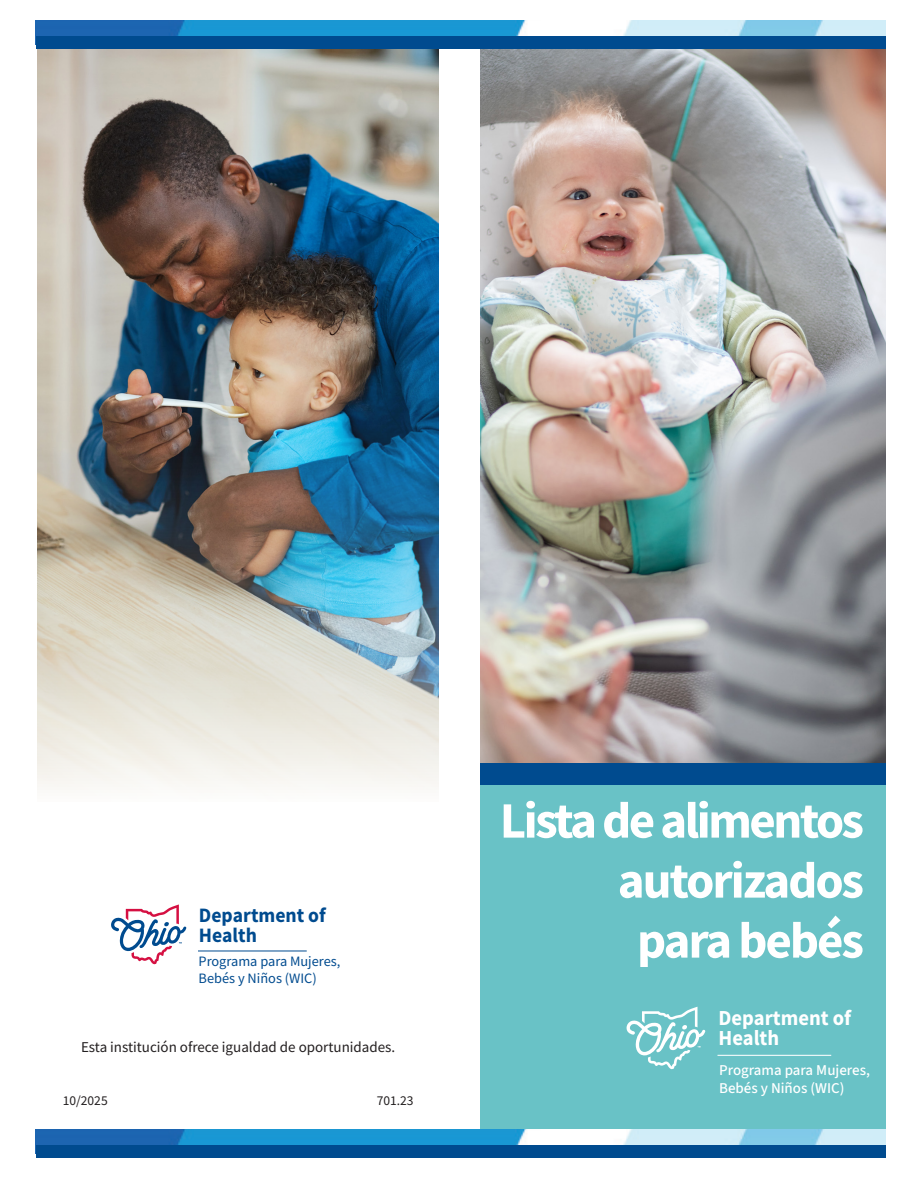
<style>
.page{position:relative;width:918px;height:1188px;background:#fff}
.page>*{position:absolute;margin:0;border:0;box-sizing:border-box;transform-origin:0 0}
.t1{font:700 51px/60px "Source Sans Pro";letter-spacing:-.05em;color:#fff;text-align:right}
.t2{font:700 21.45px/20.1px "Source Sans Pro";color:#fff;scale:.96 1}
.t3{font:700 20.55px/19.4px "Source Sans Pro";color:#004b8f;scale:.96 1}
.t4{font:15px "Source Sans Pro";color:#231f20}
.t5{font:500 15px/18px "Source Sans 3";color:#fff}
.t6{font:14.4px/17.2px "Source Sans Pro";color:#004b8f}
.t7{font:13.5px "Source Sans Pro";color:#231f20}
</style>
<div class="page">
<img style="left:480px;top:49px;width:406px;height:715px">
<svg style="left:111px;top:904px;width:76px;height:61px"></svg>
<hr style="left:198px;top:950px;width:109px;height:1px;background:#004b8f">
<div style="left:480px;top:764px;width:406px;height:365px;background:#69c2c6"></div>
<div style="left:480px;top:764px;width:406px;height:21px;background:#004b8f"></div>
<svg style="left:626px;top:1007px;width:79px;height:63px"></svg>
<hr style="left:717px;top:1055px;width:114px;height:1px;background:#fff">
<img style="left:36px;top:20px;width:850px;height:16px">
<div style="left:36px;top:36px;width:850px;height:13px;background:#004b8f"></div>
<img style="left:36px;top:1129px;width:850px;height:16px">
<div style="left:36px;top:1145px;width:850px;height:13px;background:#004b8f"></div>
<img style="left:37px;top:50px;width:401px;height:737px">
<h3 class="t3" style="left:199px;top:905px;width:134px">Department of<br>Health</h3>
<p class="t6" style="left:199px;top:952px;width:143px">Programa para Mujeres,<br>Bebés y Niños (WIC)</p>
<p class="t4" style="left:81px;top:1038px;width:316px">Esta institución ofrece igualdad de oportunidades.</p>
<p class="t7" style="left:63px;top:1092px;width:46px">10/2025</p>
<p class="t7" style="left:377px;top:1092px;width:38px">701.23</p>
<p class="t1" style="left:500px;top:790px;width:366px">Lista de alimentos autorizados<br>para bebés</p>
<h2 class="t2" style="left:719px;top:1008px;width:140px">Department of<br>Health</h2>
<p class="t5" style="left:719px;top:1061px;width:152px">Programa para Mujeres,<br>Bebés y Niños (WIC)</p>
</div>
